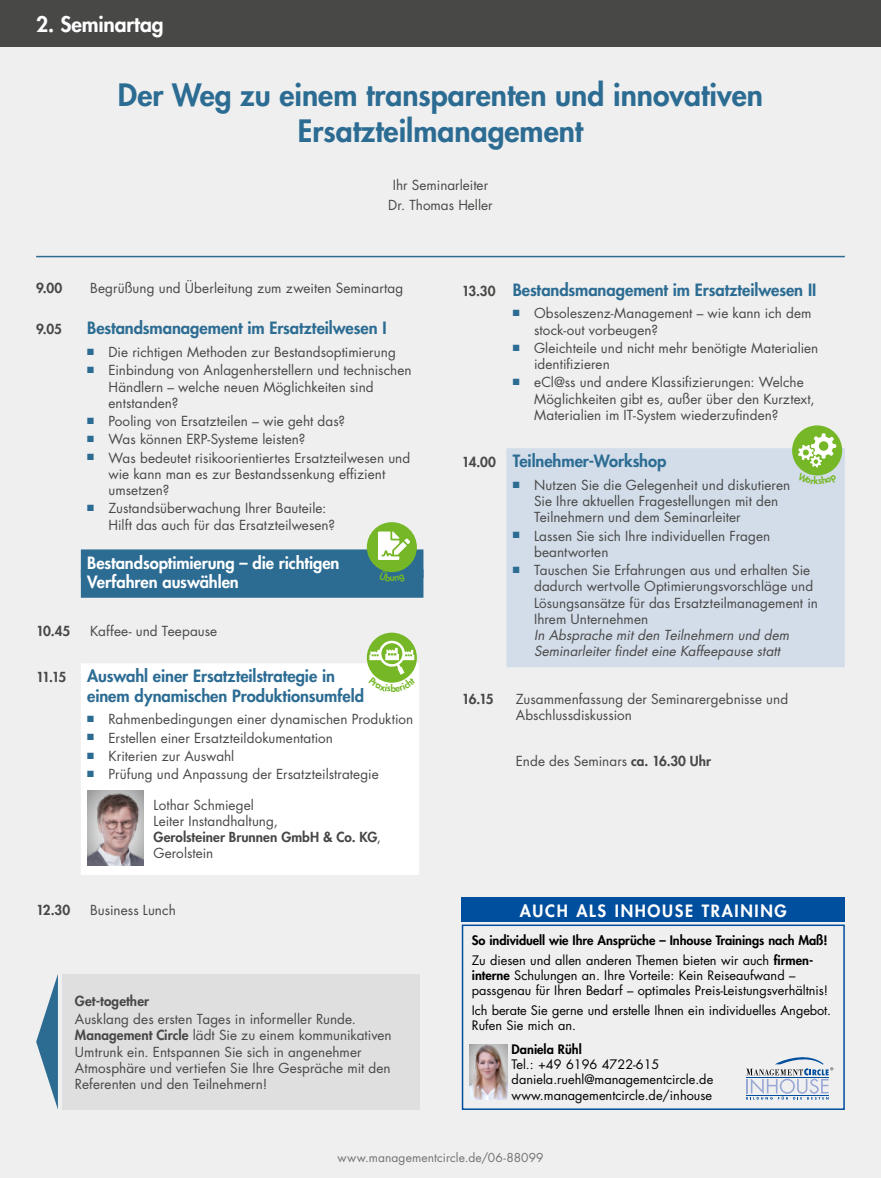
<style>
.page{position:relative;width:881px;height:1178px;background:#fff}
.page>*{position:absolute;margin:0;border:0;box-sizing:border-box;transform-origin:0 0}
.t1{font:800 30px/36px "Futura Std";color:#2c6c93;text-align:center}
.t2{font:800 21px "Futura Std";letter-spacing:-.005em;color:#fff}
.t3{font:800 16.5px/19.8px "Futura Std";letter-spacing:-.005em;color:#2c6c93}
.t4{font:800 16.5px/19.8px "Futura Std";color:#fff}
.t5{font:800 16.5px "Futura Std";letter-spacing:.1em;color:#fff}
.t6{font:13.5px/16.2px "Futura Std";letter-spacing:.005em;color:#484847}
.t7{font:italic 13.5px/16.2px "Futura Std";letter-spacing:.005em;color:#484847}
.t8{font:800 13.5px "Futura Std";letter-spacing:.005em;color:#484847}
.t9{font:12.75px/15.3px "Futura Std";color:#000}
.t10{font:800 12.75px/19.5px "Futura Std";letter-spacing:-.005em;color:#000}
.t11{font:12px "Futura Std";letter-spacing:.01em;color:#737373}
.s1{font-weight:800}
.s2{font-size:13.5px;color:#484847}
.s3{font-weight:400}
</style>
<div class="page">
<div style="left:0;top:0;width:880px;height:1178px;background:#efefef"></div>
<div style="left:0;top:0;width:880px;height:47px;background:#484847"></div>
<hr style="left:36px;top:256px;width:808px;height:1px;background:#2c6c93">
<div style="left:461px;top:924px;width:383px;height:186px;border:2px solid #004e9e"></div>
<div style="left:461px;top:897px;width:383px;height:25px;background:#004e9e"></div>
<img style="left:469px;top:1044px;width:38px;height:56px">
<svg style="left:746px;top:1057px;width:86px;height:42px"></svg>
<div style="left:62px;top:974px;width:357px;height:136px;background:#dfdfe0"></div>
<div style="left:506px;top:448px;width:338px;height:219px;background:#d3dde9"></div>
<div style="left:81px;top:549px;width:342px;height:29px;background:#2c6c93"></div>
<div style="left:81px;top:569px;width:342px;height:29px;background:#2c6c93"></div>
<div style="left:81px;top:663px;width:338px;height:212px;background:#fff"></div>
<img style="left:87px;top:790px;width:57px;height:76px">
<svg style="left:36px;top:974px;width:22px;height:136px"></svg>
<div style="left:366px;top:522px;width:51px;height:50px;background:#75b726;border-radius:50%"></div>
<svg style="left:378px;top:531px;width:32px;height:29px"></svg>
<svg style="left:791px;top:425px;width:50px;height:50px"></svg>
<div style="left:366px;top:633px;width:51px;height:50px;background:#75b726;border-radius:50%"></div>
<svg style="left:382px;top:570px;width:20px;height:3px"></svg>
<svg style="left:797px;top:433px;width:40px;height:43px"></svg>
<svg style="left:368px;top:639px;width:47px;height:44px"></svg>
<h2 class="t2" style="left:36px;top:11px;width:129px">2. Seminartag</h2>
<h1 class="t1" style="left:118px;top:76px;width:646px">Der Weg zu einem transparenten und innovativen<br>Ersatzteilmanagement</h1>
<p class="t6" style="left:388px;top:175px;width:106px;line-height:20.4px;text-align:center">Ihr Seminarleiter<br>Dr. Thomas Heller</p>
<p class="t8" style="left:36px;top:280px;width:28px">9.00</p>
<p class="t6" style="left:90px;top:280px;width:314px">Begrüßung und Überleitung zum zweiten Seminartag</p>
<p class="t8" style="left:36px;top:321px;width:27px">9.05</p>
<p class="t3" style="left:87px;top:318px;width:301px">Bestandsmanagement im Ersatzteilwesen I</p>
<p class="t6" style="left:87px;top:344px;width:310px"><sup>■</sup> Die richtigen Methoden zur Bestandsoptimierung</p>
<p class="t6" style="left:108px;top:362px;width:304px;text-indent:-21px"><sup>■</sup> Einbindung von Anlagenherstellern und technischen<br>Händlern – welche neuen Möglichkeiten sind entstanden?</p>
<p class="t6" style="left:87px;top:413px;width:259px"><sup>■</sup> Pooling von Ersatzteilen – wie geht das?</p>
<p class="t6" style="left:87px;top:431px;width:219px"><sup>■</sup> Was können ERP-Systeme leisten?</p>
<p class="t6" style="left:108px;top:450px;width:303px;text-indent:-21px"><sup>■</sup> Was bedeutet risikoorientiertes Ersatzteilwesen und wie kann man es zur Bestandssenkung effizient umsetzen?</p>
<p class="t6" style="left:108px;top:500px;width:228px;text-indent:-21px"><sup>■</sup> Zustandsüberwachung Ihrer Bauteile:<br>Hilft das auch für das Ersatzteilwesen?</p>
<p class="t4" style="left:87px;top:553px;width:254px">Bestandsoptimierung – die richtigen<br>Verfahren auswählen</p>
<p class="t8" style="left:36px;top:623px;width:36px">10.45</p>
<p class="t6" style="left:90px;top:623px;width:128px">Kaffee- und Teepause</p>
<p class="t8" style="left:36px;top:668px;width:32px">11.15</p>
<p class="t3" style="left:87px;top:666px;width:278px">Auswahl einer Ersatzteilstrategie in einem dynamischen Produktionsumfeld</p>
<p class="t6" style="left:87px;top:711px;width:327px"><sup>■</sup> Rahmenbedingungen einer dynamischen Produktion</p>
<p class="t6" style="left:87px;top:729px;width:247px"><sup>■</sup> Erstellen einer Ersatzteildokumentation</p>
<p class="t6" style="left:87px;top:748px;width:148px"><sup>■</sup> Kriterien zur Auswahl</p>
<p class="t6" style="left:87px;top:766px;width:293px"><sup>■</sup> Prüfung und Anpassung der Ersatzteilstrategie</p>
<p class="t6" style="left:153px;top:796px;width:229px">Lothar Schmiegel<br>Leiter Instandhaltung,<br><span class="s1">Gerolsteiner Brunnen GmbH &amp; Co. KG</span>,<br>Gerolstein</p>
<p class="t8" style="left:36px;top:901px;width:35px">12.30</p>
<p class="t6" style="left:90px;top:902px;width:87px">Business Lunch</p>
<p class="t8" style="left:75px;top:992px;width:76px">Get-together</p>
<p class="t6" style="left:75px;top:1011px;width:318px">Ausklang des ersten Tages in informeller Runde.<br><span class="s1">Management Circle</span> lädt Sie zu einem kommunikativen Umtrunk ein. Entspannen Sie sich in angenehmer Atmosphäre und vertiefen Sie Ihre Gespräche mit den Referenten und den Teilnehmern!</p>
<p class="t3" style="left:461px;top:280px;width:356px"><span class="s2">13.30</span> Bestandsmanagement im Ersatzteilwesen II</p>
<p class="t6" style="left:534px;top:305px;width:279px;text-indent:-21px"><sup>■</sup> Obsoleszenz-Management – wie kann ich dem stock-out vorbeugen?</p>
<p class="t6" style="left:534px;top:340px;width:286px;text-indent:-21px"><sup>■</sup> Gleichteile und nicht mehr benötigte Materialien identifizieren</p>
<p class="t6" style="left:534px;top:374px;width:282px;text-indent:-21px"><sup>■</sup> eCl@ss und andere Klassifizierungen: Welche<br>Möglichkeiten gibt es, außer über den Kurztext,<br>Materialien im IT-System wiederzufinden?</p>
<p class="t3" style="left:461px;top:451px;width:206px"><span class="s2">14.00</span> Teilnehmer-Workshop</p>
<p class="t6" style="left:534px;top:477px;width:257px;text-indent:-21px"><sup>■</sup> Nutzen Sie die Gelegenheit und diskutieren<br>Sie Ihre aktuellen Fragestellungen mit den<br>Teilnehmern und dem Seminarleiter</p>
<p class="t6" style="left:534px;top:528px;width:237px;text-indent:-21px"><sup>■</sup> Lassen Sie sich Ihre individuellen Fragen beantworten</p>
<p class="t6" style="left:534px;top:562px;width:285px;text-indent:-21px"><sup>■</sup> Tauschen Sie Erfahrungen aus und erhalten Sie dadurch wertvolle Optimierungsvorschläge und Lösungsansätze für das Ersatzteilmanagement in Ihrem Unternehmen</p>
<p class="t7" style="left:534px;top:627px;width:256px">In Absprache mit den Teilnehmern und dem<br>Seminarleiter findet eine Kaffeepause statt</p>
<p class="t8" style="left:461px;top:691px;width:33px">16.15</p>
<p class="t6" style="left:515px;top:691px;width:274px">Zusammenfassung der Seminarergebnisse und<br>Abschlussdiskussion</p>
<p class="t6" style="left:515px;top:753px;width:197px">Ende des Seminars <span class="s1">ca. 16.30 Uhr</span></p>
<p class="t5" style="left:519px;top:900px;width:268px">AUCH ALS INHOUSE TRAINING</p>
<p class="t10" style="left:471px;top:930px;width:357px">So individuell wie Ihre Ansprüche – Inhouse Trainings nach Maß!<br><span class="s3">Zu diesen und allen anderen Themen bieten wir auch</span> firmen-</p>
<p class="t9" style="left:471px;top:968px;width:358px"><span class="s1">interne</span> Schulungen an. Ihre Vorteile: Kein Reiseaufwand – passgenau für Ihren Bedarf – optimales Preis-Leistungsverhältnis!</p>
<p class="t9" style="left:471px;top:1002px;width:361px">Ich berate Sie gerne und erstelle Ihnen ein individuelles Angebot.<br>Rufen Sie mich an.</p>
<p class="t10" style="left:511px;top:1039px;width:72px">Daniela Rühl</p>
<p class="t9" style="left:511px;top:1057px;width:203px">Tel.: +49 6196 4722-615 daniela.ruehl@managementcircle.de www.managementcircle.de/inhouse</p>
<p class="t11" style="left:337px;top:1149px;width:207px">www.managementcircle.de/06-88099</p>
</div>
